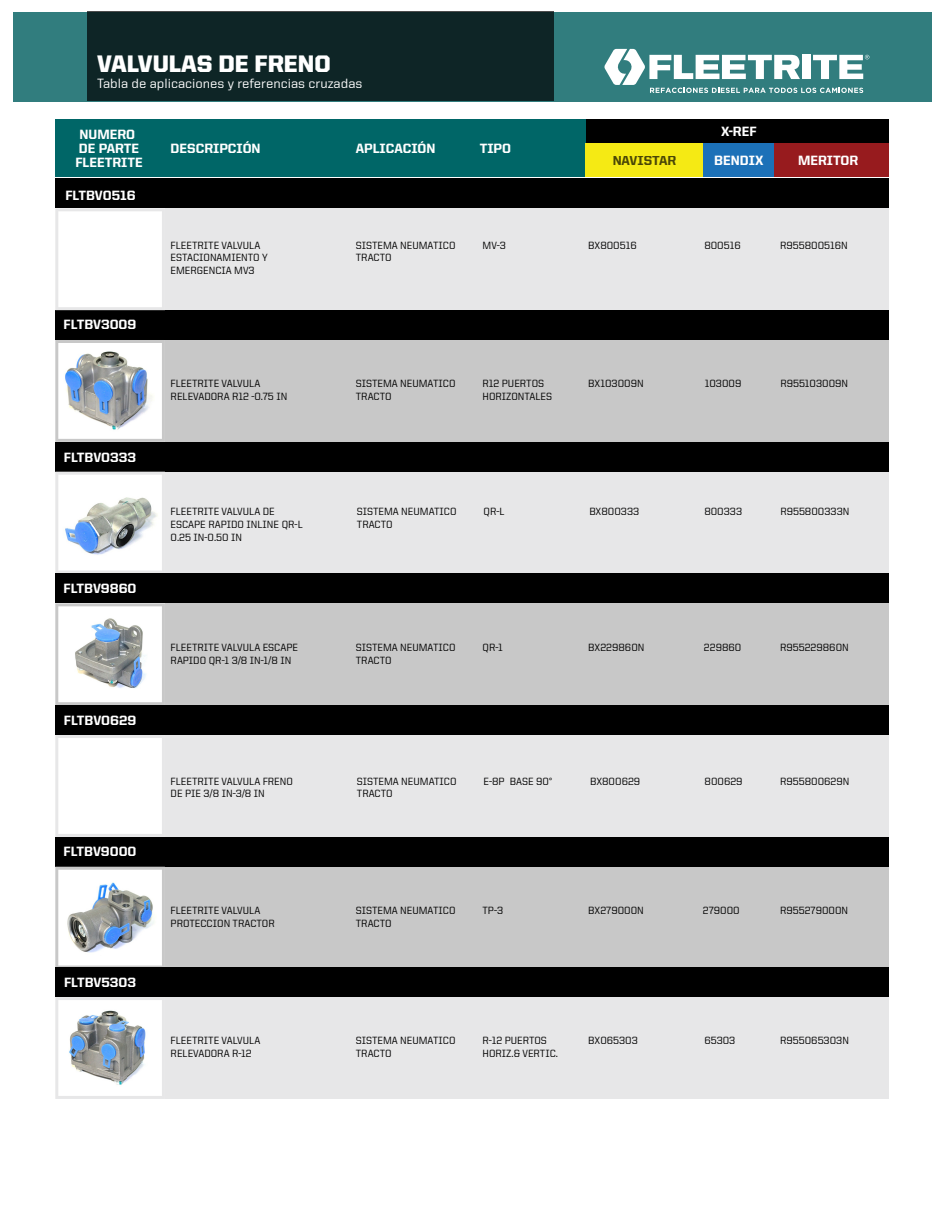
<style>
.page{position:relative;width:944px;height:1214px;background:#fff}
.page>*{position:absolute;margin:0;border:0;box-sizing:border-box;transform-origin:0 0}
.t1{font:900 24px "United Sans Reg";color:#fff}
.t2{font:800 13.5px/14.2px "United Sans Reg";color:#fff;text-align:center}
.t3{font:500 13.5px "United Sans Reg";color:#fff}
.t4{font:800 13.5px "United Sans Reg";color:#000}
.t5{font:500 10.5px/12.6px "United Sans Reg";color:#000}
</style>
<div class="page">
<div style="left:165px;top:603px;width:723px;height:102px;background:#c8c8c8"></div>
<div style="left:55px;top:310px;width:833px;height:30px;background:#000"></div>
<div style="left:55px;top:178px;width:833px;height:30px;background:#000"></div>
<div style="left:165px;top:208px;width:723px;height:102px;background:#e7e7e8"></div>
<div style="left:13px;top:12px;width:918px;height:89px;background:#317d7e"></div>
<svg style="left:604px;top:49px;width:265px;height:44px"></svg>
<div style="left:87px;top:11px;width:466px;height:90px;background:#0e2526"></div>
<div style="left:56px;top:119px;width:529px;height:58px;background:#006667"></div>
<div style="left:585px;top:119px;width:303px;height:25px;background:#000"></div>
<div style="left:585px;top:144px;width:118px;height:33px;background:#f5ea14"></div>
<div style="left:703px;top:144px;width:71px;height:33px;background:#1c71b8"></div>
<div style="left:774px;top:144px;width:114px;height:33px;background:#971b1e"></div>
<svg style="left:55px;top:208px;width:110px;height:102px"></svg>
<div style="left:55px;top:442px;width:833px;height:29px;background:#000"></div>
<div style="left:165px;top:471px;width:723px;height:102px;background:#e7e7e8"></div>
<svg style="left:55px;top:471px;width:110px;height:102px"></svg>
<div style="left:165px;top:340px;width:723px;height:102px;background:#c8c8c8"></div>
<svg style="left:55px;top:340px;width:110px;height:102px"></svg>
<div style="left:55px;top:573px;width:833px;height:30px;background:#000"></div>
<svg style="left:55px;top:603px;width:110px;height:102px"></svg>
<div style="left:165px;top:866px;width:723px;height:102px;background:#c8c8c8"></div>
<div style="left:55px;top:837px;width:833px;height:29px;background:#000"></div>
<svg style="left:55px;top:866px;width:110px;height:101px"></svg>
<div style="left:55px;top:705px;width:833px;height:30px;background:#000"></div>
<svg style="left:55px;top:735px;width:110px;height:102px"></svg>
<div style="left:55px;top:967px;width:833px;height:30px;background:#000"></div>
<div style="left:165px;top:997px;width:723px;height:101px;background:#e7e7e8"></div>
<div style="left:165px;top:735px;width:723px;height:102px;background:#e7e7e8"></div>
<svg style="left:55px;top:997px;width:110px;height:101px"></svg>
<img style="left:70px;top:616px;width:78px;height:76px">
<img style="left:64px;top:879px;width:93px;height:76px">
<img style="left:67px;top:1009px;width:84px;height:77px">
<img style="left:64px;top:349px;width:90px;height:83px">
<img style="left:55px;top:495px;width:110px;height:60px">
<h1 class="t1" style="left:97px;top:50px;width:235px">VALVULAS DE FRENO</h1>
<p class="t3" style="left:97px;top:76px;width:267px">Tabla de aplicaciones y referencias cruzadas</p>
<p class="t2" style="left:75px;top:127px;width:69px">NUMERO<br>DE PARTE<br>FLEETRITE</p>
<p class="t2" style="left:356px;top:140px;width:81px">APLICACIÓN</p>
<p class="t2" style="left:479px;top:140px;width:33px">TIPO</p>
<p class="t2" style="left:171px;top:140px;width:91px">DESCRIPCIÓN</p>
<p class="t2" style="left:65px;top:188px;width:72px">FLTBV0516</p>
<p class="t2" style="left:721px;top:124px;width:37px">X-REF</p>
<p class="t4" style="left:612px;top:153px;width:65px">NAVISTAR</p>
<p class="t2" style="left:714px;top:153px;width:51px">BENDIX</p>
<p class="t2" style="left:798px;top:153px;width:62px">MERITOR</p>
<p class="t2" style="left:64px;top:317px;width:74px">FLTBV3009</p>
<p class="t2" style="left:64px;top:449px;width:74px">FLTBV0333</p>
<p class="t2" style="left:64px;top:581px;width:74px">FLTBV9860</p>
<p class="t2" style="left:64px;top:713px;width:74px">FLTBV0629</p>
<p class="t2" style="left:63px;top:844px;width:74px">FLTBV9000</p>
<p class="t2" style="left:64px;top:975px;width:74px">FLTBV5303</p>
<p class="t5" style="left:171px;top:239px;width:99px">FLEETRITE VALVULA<br>ESTACIONAMIENTO Y<br>EMERGENCIA MV3</p>
<p class="t5" style="left:356px;top:239px;width:101px">SISTEMA NEUMATICO<br>TRACTO</p>
<p class="t5" style="left:482px;top:239px;width:25px">MV-3</p>
<p class="t5" style="left:588px;top:239px;width:50px">BX800516</p>
<p class="t5" style="left:704px;top:239px;width:38px">800516</p>
<p class="t5" style="left:780px;top:239px;width:69px">R955800516N</p>
<p class="t5" style="left:171px;top:377px;width:118px">FLEETRITE VALVULA<br>RELEVADORA R12 -0.75 IN</p>
<p class="t5" style="left:356px;top:377px;width:101px">SISTEMA NEUMATICO<br>TRACTO</p>
<p class="t5" style="left:482px;top:377px;width:63px">R12 PUERTOS</p>
<p class="t5" style="left:588px;top:377px;width:57px">BX103009N</p>
<p class="t5" style="left:704px;top:377px;width:38px">103009</p>
<p class="t5" style="left:780px;top:377px;width:69px">R955103009N</p>
<p class="t5" style="left:482px;top:389px;width:71px">HORIZONTALES</p>
<p class="t5" style="left:171px;top:505px;width:134px">FLEETRITE VALVULA DE<br>ESCAPE RAPIDO INLINE QR-L<br>0.25 IN-0.50 IN</p>
<p class="t5" style="left:357px;top:505px;width:101px">SISTEMA NEUMATICO<br>TRACTO</p>
<p class="t5" style="left:483px;top:505px;width:23px">QR-L</p>
<p class="t5" style="left:589px;top:505px;width:51px">BX800333</p>
<p class="t5" style="left:704px;top:505px;width:39px">800333</p>
<p class="t5" style="left:780px;top:505px;width:71px">R955800333N</p>
<p class="t5" style="left:171px;top:641px;width:129px">FLEETRITE VALVULA ESCAPE<br>RAPIDO QR-1 3/8 IN-1/8 IN</p>
<p class="t5" style="left:356px;top:641px;width:101px">SISTEMA NEUMATICO<br>TRACTO</p>
<p class="t5" style="left:482px;top:641px;width:22px">QR-1</p>
<p class="t5" style="left:588px;top:641px;width:58px">BX229860N</p>
<p class="t5" style="left:704px;top:641px;width:39px">229860</p>
<p class="t5" style="left:780px;top:641px;width:70px">R955229860N</p>
<p class="t5" style="left:171px;top:774px;width:124px">FLEETRITE VALVULA FRENO<br>DE PIE 3/8 IN-3/8 IN</p>
<p class="t5" style="left:357px;top:774px;width:101px">SISTEMA NEUMATICO<br>TRACTO</p>
<p class="t5" style="left:483px;top:774px;width:70px">E-8P BASE 90°</p>
<p class="t5" style="left:590px;top:774px;width:52px">BX800629</p>
<p class="t5" style="left:704px;top:774px;width:40px">800629</p>
<p class="t5" style="left:780px;top:774px;width:71px">R955800629N</p>
<p class="t5" style="left:171px;top:904px;width:106px">FLEETRITE VALVULA<br>PROTECCION TRACTOR</p>
<p class="t5" style="left:356px;top:904px;width:101px">SISTEMA NEUMATICO<br>TRACTO</p>
<p class="t5" style="left:482px;top:904px;width:22px">TP-3</p>
<p class="t5" style="left:588px;top:904px;width:57px">BX279000N</p>
<p class="t5" style="left:703px;top:904px;width:38px">279000</p>
<p class="t5" style="left:780px;top:904px;width:70px">R955279000N</p>
<p class="t5" style="left:171px;top:1034px;width:91px">FLEETRITE VALVULA<br>RELEVADORA R-12</p>
<p class="t5" style="left:356px;top:1034px;width:101px">SISTEMA NEUMATICO<br>TRACTO</p>
<p class="t5" style="left:482px;top:1034px;width:66px">R-12 PUERTOS</p>
<p class="t5" style="left:588px;top:1034px;width:51px">BX065303</p>
<p class="t5" style="left:704px;top:1034px;width:33px">65303</p>
<p class="t5" style="left:780px;top:1034px;width:70px">R955065303N</p>
<p class="t5" style="left:482px;top:1047px;width:77px">HORIZ.&amp; VERTIC.</p>
</div>
